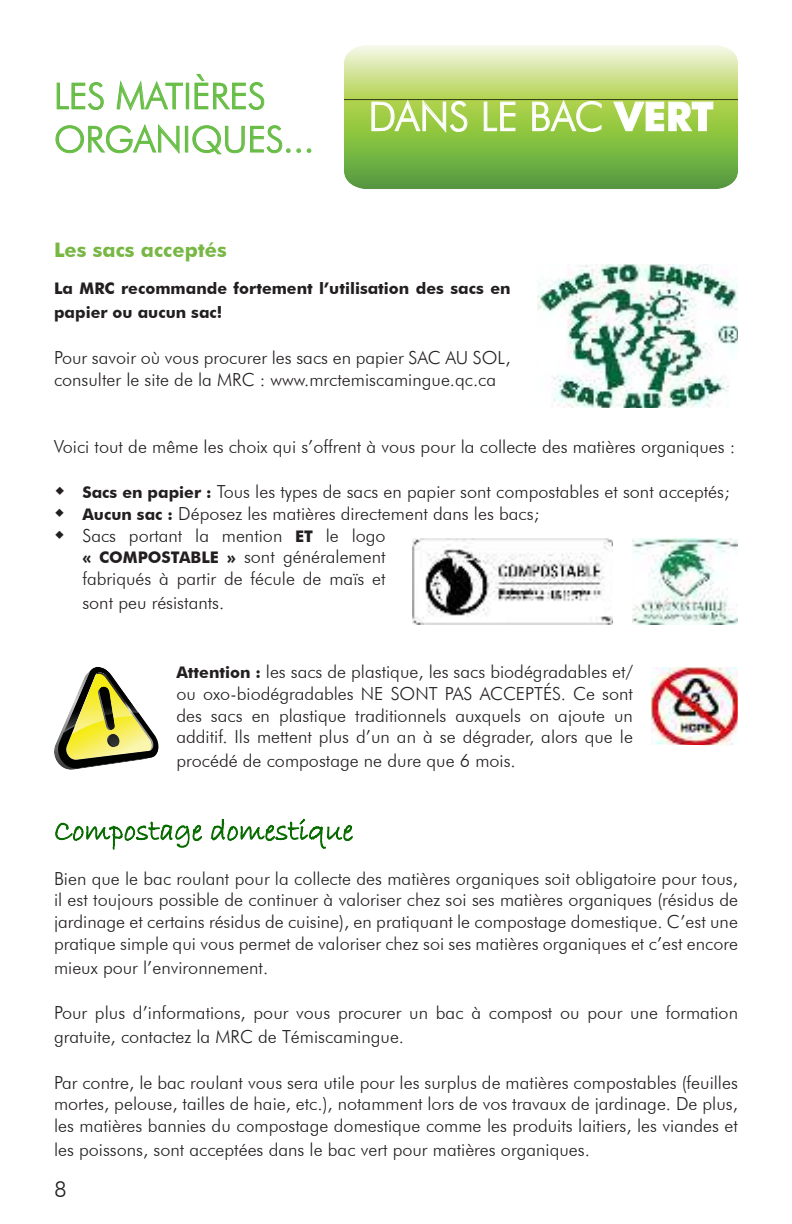
<style>
.page{position:relative;width:792px;height:1224px;background:#fff}
.page>*{position:absolute;margin:0;border:0;box-sizing:border-box;transform-origin:0 0}
.t1{font:300 40px "Futura BT";color:#fff}
.t2{font:300 36px/43.2px "Futura BT";color:#67bd45}
.t3{font:30px "Bradley Hand ITC";color:#086b00}
.t4{font:23.8px "Calibri";color:#000}
.t5{font:300 22px "Futura BT";color:#231f20}
.t6{font:700 20px "Futura BT";color:#77b743}
.t7{font:300 18px/21.6px "Futura BT";color:#231f20}
.t8{font:700 16px/24px "Futura BT";color:#231f20}
.s1{font-weight:700}
.s2{font-weight:700;font-size:16px}
</style>
<div class="page">
<svg style="left:55px;top:821px;width:147px;height:29px"></svg>
<svg style="left:210px;top:818px;width:143px;height:31px"></svg>
<img style="left:344px;top:45px;width:394px;height:144px">
<svg style="left:371px;top:98px;width:97px;height:36px;background:#acd064"></svg>
<svg style="left:483px;top:101px;width:33px;height:31px"></svg>
<svg style="left:532px;top:98px;width:71px;height:34px;background:#aed166"></svg>
<svg style="left:612px;top:101px;width:102px;height:31px;background:#aed463"></svg>
<svg style="left:56px;top:82px;width:48px;height:28px"></svg>
<svg style="left:116px;top:80px;width:67px;height:31px"></svg>
<div style="left:186px;top:83px;width:3px;height:26px;border:1px solid #67bd45"></div>
<svg style="left:194px;top:73px;width:71px;height:37px"></svg>
<svg style="left:55px;top:124px;width:125px;height:30px"></svg>
<div style="left:185px;top:126px;width:3px;height:27px;border:1px solid #67bd45"></div>
<svg style="left:192px;top:125px;width:120px;height:30px"></svg>
<img style="left:651px;top:667px;width:87px;height:78px">
<img style="left:54px;top:741px;width:29px;height:29px">
<img style="left:70px;top:667px;width:68px;height:45px">
<svg style="left:57px;top:712px;width:101px;height:56px;background:#aeaa64"></svg>
<img style="left:633px;top:539px;width:105px;height:85px">
<img style="left:413px;top:539px;width:200px;height:85px">
<img style="left:538px;top:264px;width:200px;height:143px">
<h2 class="t2" style="left:54px;top:77px;width:262px">LES MATIÈRES<br>ORGANIQUES...</h2>
<h1 class="t1" style="left:368px;top:100px;width:347px">DANS LE BAC <span class="s1">VERT</span></h1>
<p class="t6" style="left:54px;top:242px;width:174px">Les sacs acceptés</p>
<p class="t8" style="left:54px;top:278px;width:458px">La MRC recommande fortement l’utilisation des sacs en papier ou aucun sac!</p>
<p class="t7" style="left:54px;top:348px;width:458px">Pour savoir où vous procurer les sacs en papier SAC AU SOL, consulter le site de la MRC : www.mrctemiscamingue.qc.ca</p>
<p class="t7" style="left:54px;top:437px;width:683px">Voici tout de même les choix qui s’offrent à vous pour la collecte des matières organiques :</p>
<p class="t7" style="left:82px;top:483px;width:649px"><span class="s2">Sacs en papier :</span> Tous les types de sacs en papier sont compostables et sont acceptés; <span class="s2">Aucun sac :</span> Déposez les matières directement dans les bacs;<br>Sacs portant la mention <span class="s2">ET</span> le logo<br><span class="s2">« COMPOSTABLE »</span> sont généralement<br>fabriqués à partir de fécule de maïs et</p>
<p class="t7" style="left:82px;top:593px;width:143px">sont peu résistants.</p>
<p class="t7" style="left:176px;top:663px;width:458px;text-align:justify"><span class="s2">Attention :</span> les sacs de plastique, les sacs biodégradables et/ ou oxo-biodégradables NE SONT PAS ACCEPTÉS. Ce sont des sacs en plastique traditionnels auxquels on ajoute un additif. Ils mettent plus d’un an à se dégrader, alors que le</p>
<p class="t7" style="left:176px;top:751px;width:341px">procédé de compostage ne dure que 6 mois.</p>
<h3 class="t4" style="left:627px;top:661px;width:9px">‐</h3>
<h3 class="t3" style="left:54px;top:817px;width:301px">Compostage domestique</h3>
<p class="t7" style="left:54px;top:869px;width:686px;text-align:justify">Bien que le bac roulant pour la collecte des matières organiques soit obligatoire pour tous, il est toujours possible de continuer à valoriser chez soi ses matières organiques (résidus de jardinage et certains résidus de cuisine), en pratiquant le compostage domestique. C’est une pratique simple qui vous permet de valoriser chez soi ses matières organiques et c’est encore</p>
<p class="t7" style="left:54px;top:958px;width:216px">mieux pour l’environnement.</p>
<p class="t7" style="left:54px;top:1002px;width:686px;line-height:24px">Pour plus d’informations, pour vous procurer un bac à compost ou pour une formation gratuite, contactez la MRC de Témiscamingue.</p>
<p class="t7" style="left:54px;top:1073px;width:685px;text-align:justify">Par contre, le bac roulant vous sera utile pour les surplus de matières compostables (feuilles mortes, pelouse, tailles de haie, etc.), notamment lors de vos travaux de jardinage. De plus, les matières bannies du compostage domestique comme les produits laitiers, les viandes et</p>
<p class="t7" style="left:54px;top:1140px;width:537px">les poissons, sont acceptées dans le bac vert pour matières organiques.</p>
<h3 class="t4" style="left:724px;top:863px;width:9px">‐</h3>
<p class="t5" style="left:54px;top:1180px;width:14px">8</p>
</div>
